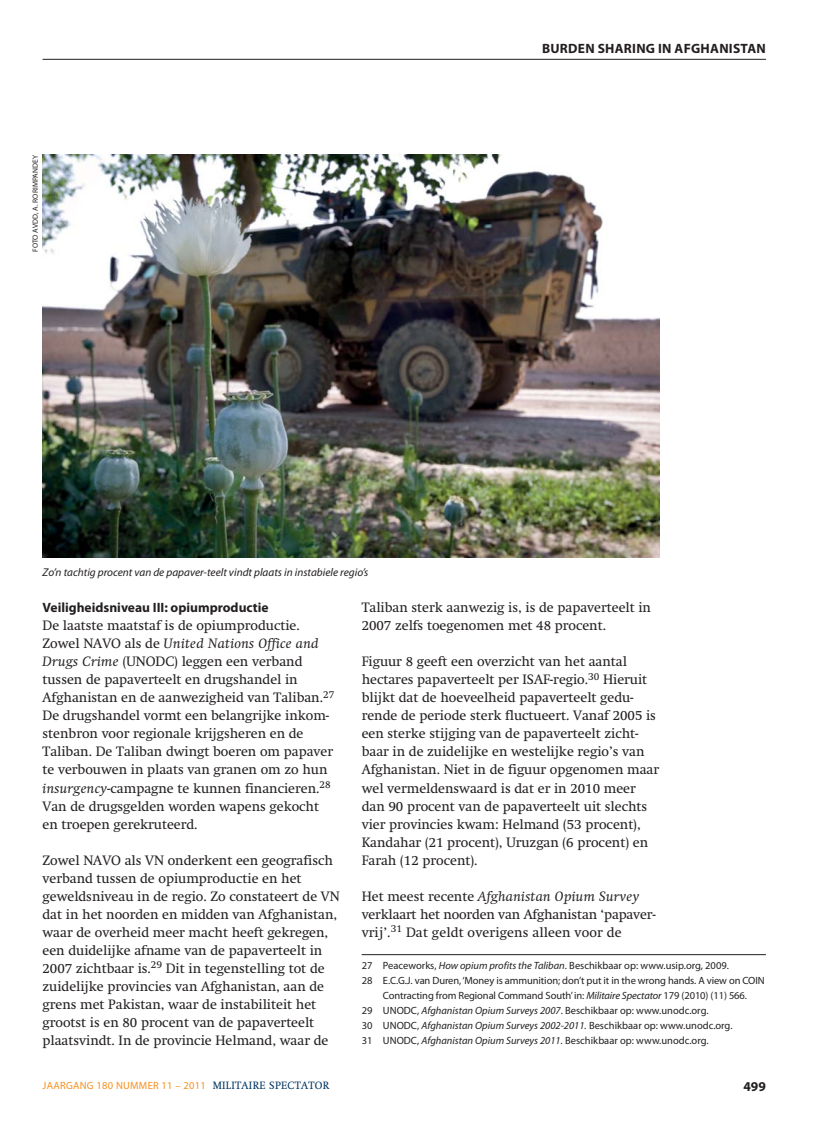
<style>
.page{position:relative;width:817px;height:1136px;background:#fff}
.page>*{position:absolute;margin:0;border:0;box-sizing:border-box;transform-origin:0 0}
.t1{font:13.5px/18px "Swift";color:#231f20}
.t2{font:700 13.5px "Myriad Pro";color:#231f20}
.t3{font:700 13.5px "Myriad Pro";letter-spacing:.02em;color:#231f20}
.t4{font:italic 11.25px "Myriad Pro";color:#231f20}
.t5{font:10.5px "Myriad Pro";color:#231f20}
.t6{font:10.5px "Myriad Pro";letter-spacing:.025em;color:#f7901e}
.t7{font:7.5px "Myriad Pro";letter-spacing:.02em;color:#231f20}
.s1{font-style:italic}
.s2{font-family:"Swift";color:#003562}
</style>
<div class="page">
<hr style="left:43px;top:59px;width:722px;height:1px;background:#231f20">
<hr style="left:361px;top:954px;width:404px;height:1px;background:#231f20">
<img style="left:43px;top:154px;width:616px;height:403px">
<p class="t7" style="left:31px;top:252px;width:99px;rotate:-90deg">FOTO AVDD, A. RORIMPANDEY</p>
<p class="t4" style="left:43px;top:568px;width:327px">Zo’n tachtig procent van de papaver-teelt vindt plaats in instabiele regio’s</p>
<p class="t3" style="left:542px;top:43px;width:225px">BURDEN SHARING IN AFGHANISTAN</p>
<p class="t2" style="left:43px;top:602px;width:227px">Veiligheidsniveau III: opiumproductie</p>
<p class="t1" style="left:43px;top:618px;width:293px">De laatste maatstaf is de opiumproductie.<br>Zowel NAVO als de <span class="s1">United Nations Office and Drugs Crime</span> (UNODC) leggen een verband tussen de papaverteelt en drugshandel in Afghanistan en de aanwezigheid van Taliban.<sup>27<br></sup>De drugshandel vormt een belangrijke inkom&shy;stenbron voor regionale krijgsheren en de Taliban. De Taliban dwingt boeren om papaver te verbouwen in plaats van granen om zo hun <span class="s1">insurgency</span>-campagne te kunnen financieren.<sup>28<br></sup>Van de drugsgelden worden wapens gekocht en troepen gerekruteerd.</p>
<p class="t1" style="left:43px;top:852px;width:298px">Zowel NAVO als VN onderkent een geografisch verband tussen de opiumproductie en het geweldsniveau in de regio. Zo constateert de VN dat in het noorden en midden van Afghanistan, waar de overheid meer macht heeft gekregen, een duidelijke afname van de papaverteelt in 2007 zichtbaar is.<sup>29</sup> Dit in tegenstelling tot de zuidelijke provincies van Afghanistan, aan de grens met Pakistan, waar de instabiliteit het grootst is en 80 procent van de papaverteelt plaatsvindt. In de provincie Helmand, waar de</p>
<p class="t1" style="left:361px;top:600px;width:291px">Taliban sterk aanwezig is, is de papaverteelt in<br>2007 zelfs toegenomen met 48 procent.</p>
<p class="t1" style="left:361px;top:654px;width:299px">Figuur 8 geeft een overzicht van het aantal hectares papaverteelt per ISAF-regio.<sup>30</sup> Hieruit blijkt dat de hoeveelheid papaverteelt gedu&shy;rende de periode sterk fluctueert. Vanaf 2005 is een sterke stijging van de papaverteelt zicht&shy;baar in de zuidelijke en westelijke regio’s van Afghanistan. Niet in de figuur opgenomen maar wel vermeldenswaard is dat er in 2010 meer dan 90 procent van de papaverteelt uit slechts vier provincies kwam: Helmand (53 procent), Kandahar (21 procent), Uruzgan (6 procent) en Farah (12 procent).</p>
<p class="t1" style="left:361px;top:888px;width:295px">Het meest recente <span class="s1">Afghanistan Opium Survey </span>verklaart het noorden van Afghanistan ‘papaver&shy;vrij’.<sup>31</sup> Dat geldt overigens alleen voor de</p>
<p class="t5" style="left:361px;top:959px;width:369px">27 Peaceworks, <span class="s1">How opium profits the Taliban</span>. Beschikbaar op: www.usip.org, 2009.</p>
<p class="t5" style="left:361px;top:974px;width:404px">28 E.C.G.J. van Duren, ‘Money is ammunition; don’t put it in the wrong hands. A view on COIN</p>
<p class="t5" style="left:383px;top:989px;width:365px">Contracting from Regional Command South’ in: <span class="s1">Militaire Spectator</span> 179 (2010) (11) 566.</p>
<p class="t5" style="left:361px;top:1004px;width:348px">29 UNODC, <span class="s1">Afghanistan Opium Surveys 2007</span>. Beschikbaar op: www.unodc.org.</p>
<p class="t5" style="left:361px;top:1019px;width:372px">30 UNODC, <span class="s1">Afghanistan Opium Surveys 2002-2011.</span> Beschikbaar op: www.unodc.org.</p>
<p class="t5" style="left:361px;top:1034px;width:348px">31 UNODC, <span class="s1">Afghanistan Opium Surveys 2011.</span> Beschikbaar op: www.unodc.org.</p>
<p class="t6" style="left:43px;top:1078px;width:288px">JAARGANG 180 NUMMER 11 – 2011 <span class="s2">MILITAIRE SPECTATOR</span></p>
<p class="t2" style="left:743px;top:1081px;width:24px">499</p>
</div>
